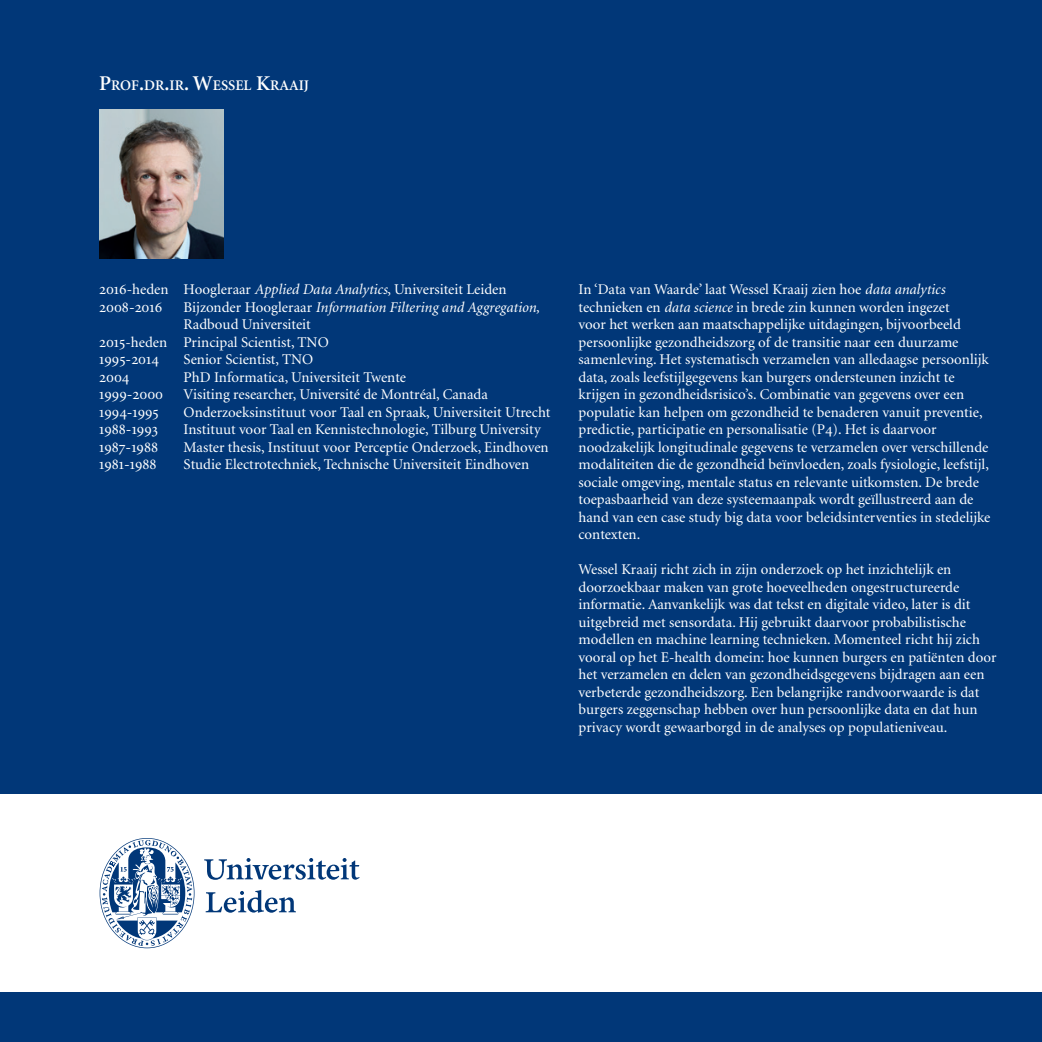
<style>
.page{position:relative;width:1042px;height:1042px;background:#fff}
.page>*{position:absolute;margin:0;border:0;box-sizing:border-box;transform-origin:0 0}
.t1{font:15.75px "Minion Exp";color:#fff}
.t2{font:14.88px/17.5px "Minion";color:#fff}
.t3{font:italic 14.88px "Minion";color:#fff}
.t4{font:600 14.7px "Minion";color:#fff}
.s1{font-size:21px}
.s2{font-family:"Minion Exp";font-size:15.75px}
.s3{font-style:italic}
.s4{font-style:normal}
</style>
<div class="page">
<div style="left:0;top:992px;width:1042px;height:50px;background:#013778"></div>
<div style="left:0;top:0;width:1042px;height:794px;background:#013778"></div>
<svg style="left:204px;top:858px;width:156px;height:55px"></svg>
<svg style="left:100px;top:838px;width:94px;height:110px"></svg>
<img style="left:99px;top:109px;width:124px;height:149px">
<p class="t4" style="left:99px;top:78px;width:211px"><span class="s1">P</span>ROF<span class="s1">.</span>DR<span class="s1">.</span>IR<span class="s1">. W</span>ESSEL <span class="s1">K</span>RAAIJ</p>
<p class="t2" style="left:99px;top:281px;width:409px"><span class="s2">2016</span>-heden Hoogleraar <span class="s3">Applied Data Analytics</span>, Universiteit Leiden</p>
<p class="t1" style="left:99px;top:300px;width:65px">2008-2016</p>
<p class="t3" style="left:184px;top:299px;width:358px"><span class="s4">Bijzonder Hoogleraar</span> Information Filtering and Aggregation,</p>
<p class="t2" style="left:184px;top:316px;width:129px">Radboud Universiteit</p>
<p class="t2" style="left:99px;top:334px;width:231px"><span class="s2">2015</span>-heden Principal Scientist, TNO</p>
<p class="t1" style="left:99px;top:353px;width:61px">1995-2014</p>
<p class="t2" style="left:184px;top:351px;width:131px">Senior Scientist, TNO</p>
<p class="t1" style="left:99px;top:370px;width:31px">2004</p>
<p class="t2" style="left:184px;top:369px;width:224px">PhD Informatica, Universiteit Twente</p>
<p class="t1" style="left:99px;top:388px;width:65px">1999-2000</p>
<p class="t2" style="left:184px;top:386px;width:306px">Visiting researcher, Université de Montréal, Canada</p>
<p class="t1" style="left:99px;top:405px;width:61px">1994-1995</p>
<p class="t2" style="left:184px;top:404px;width:368px">Onderzoeksinstituut voor Taal en Spraak, Universiteit Utrecht</p>
<p class="t1" style="left:99px;top:423px;width:60px">1988-1993</p>
<p class="t2" style="left:184px;top:421px;width:358px">Instituut voor Taal en Kennistechnologie, Tilburg University</p>
<p class="t1" style="left:99px;top:440px;width:60px">1987-1988</p>
<p class="t2" style="left:184px;top:439px;width:366px">Master thesis, Instituut voor Perceptie Onderzoek, Eindhoven</p>
<p class="t1" style="left:99px;top:458px;width:59px">1981-1988</p>
<p class="t2" style="left:184px;top:456px;width:347px">Studie Electrotechniek, Technische Universiteit Eindhoven</p>
<p class="t2" style="left:578px;top:281px;width:413px">In ‘Data van Waarde’ laat Wessel Kraaij zien hoe <span class="s3">data analytics </span>technieken en <span class="s3">data science</span> in brede zin kunnen worden ingezet<br>voor het werken aan maatschappelijke uitdagingen, bijvoorbeeld persoonlijke gezondheidszorg of de transitie naar een duurzame samenleving. Het systematisch verzamelen van alledaagse persoonlijk data, zoals leefstijlgegevens kan burgers ondersteunen inzicht te krijgen in gezondheidsrisico’s. Combinatie van gegevens over een populatie kan helpen om gezondheid te benaderen vanuit preventie, predictie, participatie en personalisatie (P<span class="s2">4</span>). Het is daarvoor noodzakelijk longitudinale gegevens te verzamelen over verschillende modaliteiten die de gezondheid beïnvloeden, zoals fysiologie, leefstijl, sociale omgeving, mentale status en relevante uitkomsten. De brede toepasbaarheid van deze systeemaanpak wordt geïllustreerd aan de hand van een case study big data voor beleidsinterventies in stedelijke contexten.</p>
<p class="t2" style="left:578px;top:561px;width:419px">Wessel Kraaij richt zich in zijn onderzoek op het inzichtelijk en doorzoekbaar maken van grote hoeveelheden ongestructureerde informatie. Aanvankelijk was dat tekst en digitale video, later is dit uitgebreid met sensordata. Hij gebruikt daarvoor probabilistische modellen en machine learning technieken. Momenteel richt hij zich vooral op het E-health domein: hoe kunnen burgers en patiënten door het verzamelen en delen van gezondheidsgegevens bijdragen aan een verbeterde gezondheidszorg. Een belangrijke randvoorwaarde is dat burgers zeggenschap hebben over hun persoonlijke data en dat hun privacy wordt gewaarborgd in de analyses op populatieniveau.</p>
</div>
